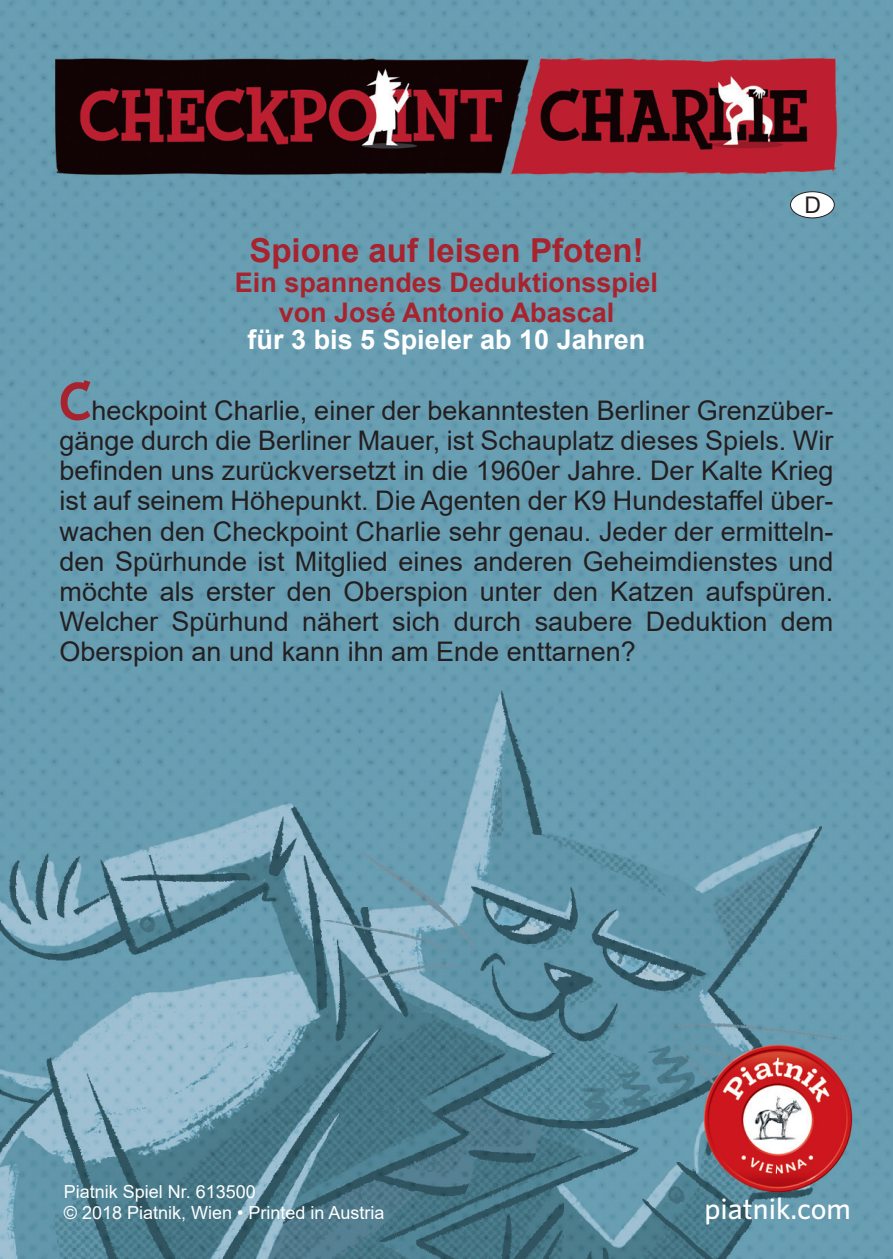
<style>
.page{position:relative;width:893px;height:1259px;background:#fff}
.page>*{position:absolute;margin:0;border:0;box-sizing:border-box;transform-origin:0 0}
.t1{font:700 33px "Arial";color:#a7232e}
.t2{font:500 30px "Whitney";color:#fff}
.t3{font:27px/30px "Arial";color:#231f20;text-align:justify}
.t4{font:700 27px/30px "Arial";color:#a7232e;text-align:center}
.t5{font:700 27px "Arial";color:#fff}
.t6{font:23.1px "Helvetica Neue";color:#231f20}
.t7{font:18px/21px "Arial";color:#fff}
.s1{font-family:"Fink";font-weight:800;font-size:57px;color:#a7232e}
</style>
<div class="page">
<img style="left:0;top:0;width:694px;height:1259px">
<img style="left:694px;top:0;width:199px;height:1259px">
<img style="left:700px;top:1040px;width:156px;height:156px">
<img style="left:35px;top:46px;width:818px;height:149px">
<div style="left:790px;top:192px;width:44px;height:26px;background:#fff;border-radius:50%"></div>
<div style="left:790px;top:191px;width:45px;height:27px;border:1px solid #231f20;border-radius:50%"></div>
<p class="t1" style="left:249px;top:227px;width:396px">Spione auf leisen Pfoten!</p>
<p class="t4" style="left:235px;top:268px;width:425px">Ein spannendes Deduktionsspiel von José Antonio Abascal</p>
<p class="t5" style="left:248px;top:321px;width:399px">für 3 bis 5 Spieler ab 10 Jahren</p>
<p class="t6" style="left:805px;top:191px;width:18px">D</p>
<p class="t3" style="left:60px;top:396px;width:775px"><span class="s1">C</span>heckpoint Charlie, einer der bekanntesten Berliner Grenzüber&shy;gänge durch die Berliner Mauer, ist Schauplatz dieses Spiels. Wir befinden uns zurückversetzt in die 1960er Jahre. Der Kalte Krieg ist auf seinem Höhepunkt. Die Agenten der K9 Hundestaffel über&shy;wachen den Checkpoint Charlie sehr genau. Jeder der ermitteln&shy;den Spürhunde ist Mitglied eines anderen Geheimdienstes und möchte als erster den Oberspion unter den Katzen aufspüren.<br>Welcher Spürhund nähert sich durch saubere Deduktion dem Oberspion an und kann ihn am Ende enttarnen?</p>
<p class="t7" style="left:64px;top:1180px;width:322px">Piatnik Spiel Nr. 613500<br>© 2018 Piatnik, Wien • Printed in Austria</p>
<p class="t2" style="left:704px;top:1190px;width:148px">piatnik.com</p>
</div>
